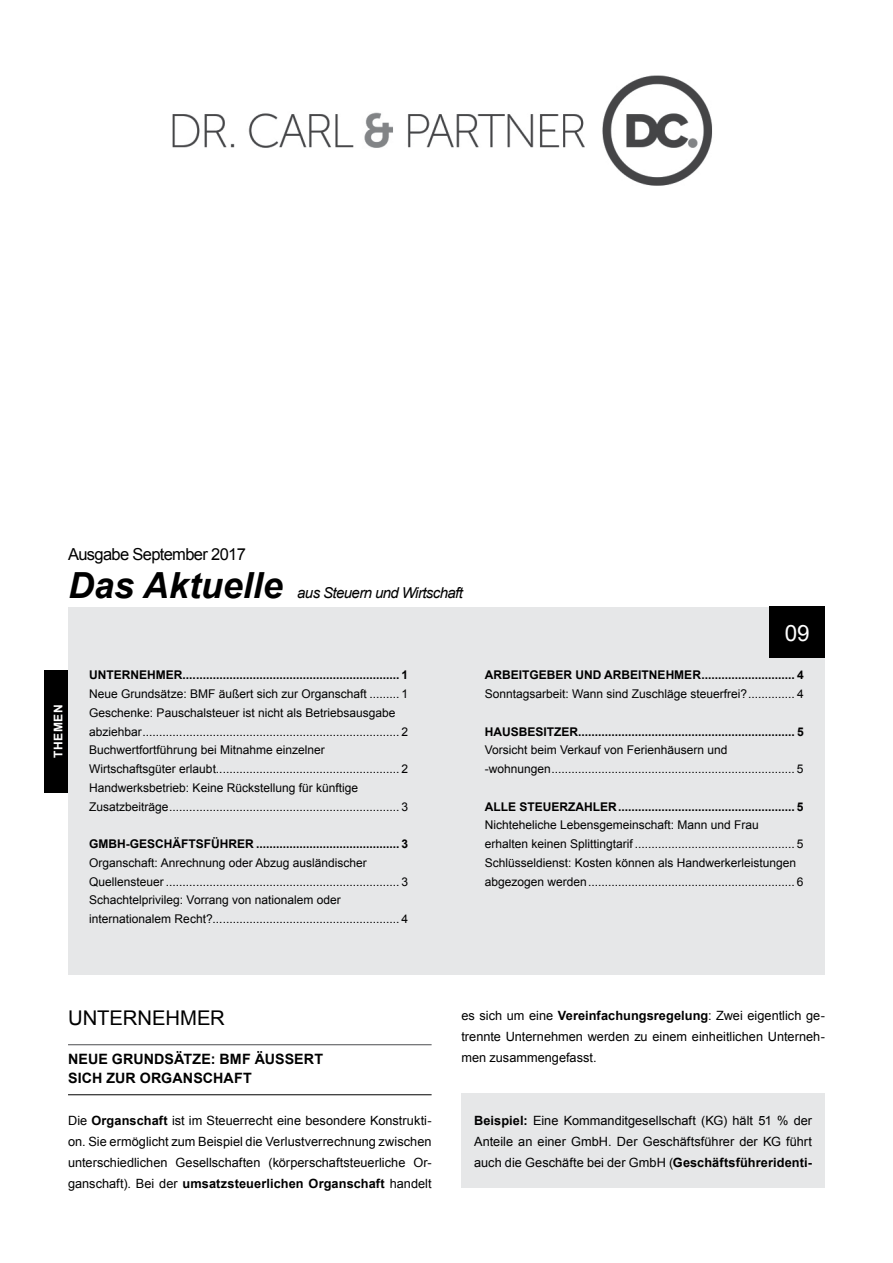
<style>
.page{position:relative;width:893px;height:1263px;background:#fff}
.page>*{position:absolute;margin:0;border:0;box-sizing:border-box;transform-origin:0 0}
.t1{font:italic 700 36px "Arial";color:#000}
.t2{font:22.5px "Arial";color:#fff}
.t3{font:20.25px "Arial";color:#000}
.t4{font:16.5px "Arial";letter-spacing:-.04em;color:#000}
.t5{font:italic 15px "Arial";letter-spacing:-.04em;color:#000}
.t6{font:700 14.25px/19.5px "Arial";letter-spacing:.01em;color:#000}
.t7{font:12.75px/21px "Arial";color:#000;text-align:justify}
.t8{font:12px/18.8px "Arial";color:#000}
.t9{font:700 12px "Arial";color:#000}
.t10{font:700 12px "Arial";letter-spacing:.05em;color:#fff}
.s1{font-weight:700}
</style>
<div class="page">
<img style="left:172px;top:75px;width:541px;height:111px">
<div style="left:68px;top:607px;width:757px;height:367px;background:#e6e7e8"></div>
<hr style="left:68px;top:1044px;width:364px;height:1px;background:#4c4d4f">
<hr style="left:68px;top:1094px;width:364px;height:1px;background:#000">
<div style="left:461px;top:1093px;width:364px;height:95px;background:#e6e7e8"></div>
<div style="left:770px;top:607px;width:55px;height:51px;background:#000"></div>
<div style="left:45px;top:670px;width:23px;height:122px;background:#000"></div>
<h3 class="t4" style="left:68px;top:548px;width:179px">Ausgabe September 2017</h3>
<h1 class="t1" style="left:68px;top:565px;width:216px">Das Aktuelle</h1>
<p class="t5" style="left:297px;top:584px;width:167px">aus Steuern und Wirtschaft</p>
<p class="t10" style="left:54px;top:758px;width:55px;rotate:-90deg">THEMEN</p>
<p class="t9" style="left:89px;top:671px;width:320px">UNTERNEHMER ................................................................. 1</p>
<p class="t8" style="left:89px;top:686px;width:320px">Neue Grundsätze: BMF äußert sich zur Organschaft ......... 1<br>Geschenke: Pauschalsteuer ist nicht als Betriebsausgabe abziehbar ............................................................................. 2<br>Buchwertfortführung bei Mitnahme einzelner Wirtschaftsgüter erlaubt....................................................... 2<br>Handwerksbetrieb: Keine Rückstellung für künftige Zusatzbeiträge ..................................................................... 3</p>
<p class="t9" style="left:89px;top:839px;width:320px">GMBH-GESCHÄFTSFÜHRER ........................................... 3</p>
<p class="t8" style="left:89px;top:854px;width:320px">Organschaft: Anrechnung oder Abzug ausländischer Quellensteuer ...................................................................... 3<br>Schachtelprivileg: Vorrang von nationalem oder internationalem Recht?........................................................ 4</p>
<h2 class="t2" style="left:785px;top:624px;width:27px">09</h2>
<p class="t9" style="left:485px;top:671px;width:320px">ARBEITGEBER UND ARBEITNEHMER ............................ 4</p>
<p class="t8" style="left:485px;top:686px;width:320px">Sonntagsarbeit: Wann sind Zuschläge steuerfrei? .............. 4</p>
<p class="t9" style="left:485px;top:727px;width:320px">HAUSBESITZER ................................................................. 5</p>
<p class="t8" style="left:485px;top:742px;width:320px">Vorsicht beim Verkauf von Ferienhäusern und<br>-wohnungen ......................................................................... 5</p>
<p class="t9" style="left:485px;top:802px;width:320px">ALLE STEUERZAHLER ..................................................... 5</p>
<p class="t8" style="left:485px;top:817px;width:320px">Nichteheliche Lebensgemeinschaft: Mann und Frau erhalten keinen Splittingtarif ................................................ 5<br>Schlüsseldienst: Kosten können als Handwerkerleistungen abgezogen werden .............................................................. 6</p>
<h3 class="t3" style="left:68px;top:1010px;width:158px">UNTERNEHMER</h3>
<p class="t6" style="left:68px;top:1050px;width:257px">NEUE GRUNDSÄTZE: BMF ÄUSSERT<br>SICH ZUR ORGANSCHAFT</p>
<p class="t7" style="left:68px;top:1111px;width:365px">Die <span class="s1">Organschaft</span> ist im Steuerrecht eine besondere Konstrukti&shy;on. Sie ermöglicht zum Beispiel die Verlustverrechnung zwischen unterschiedlichen Gesellschaften (körperschaftsteuerliche Or&shy;ganschaft). Bei der <span class="s1">umsatzsteuerlichen Organschaft</span> handelt</p>
<p class="t7" style="left:461px;top:1006px;width:365px">es sich um eine <span class="s1">Vereinfachungsregelung</span>: Zwei eigentlich ge&shy;trennte Unternehmen werden zu einem einheitlichen Unterneh&shy;men zusammengefasst.</p>
<p class="t7" style="left:474px;top:1111px;width:340px"><span class="s1">Beispiel:</span> Eine Kommanditgesellschaft (KG) hält 51 % der Anteile an einer GmbH. Der Geschäftsführer der KG führt auch die Geschäfte bei der GmbH (<span class="s1">Geschäftsführeridenti-</span></p>
</div>
